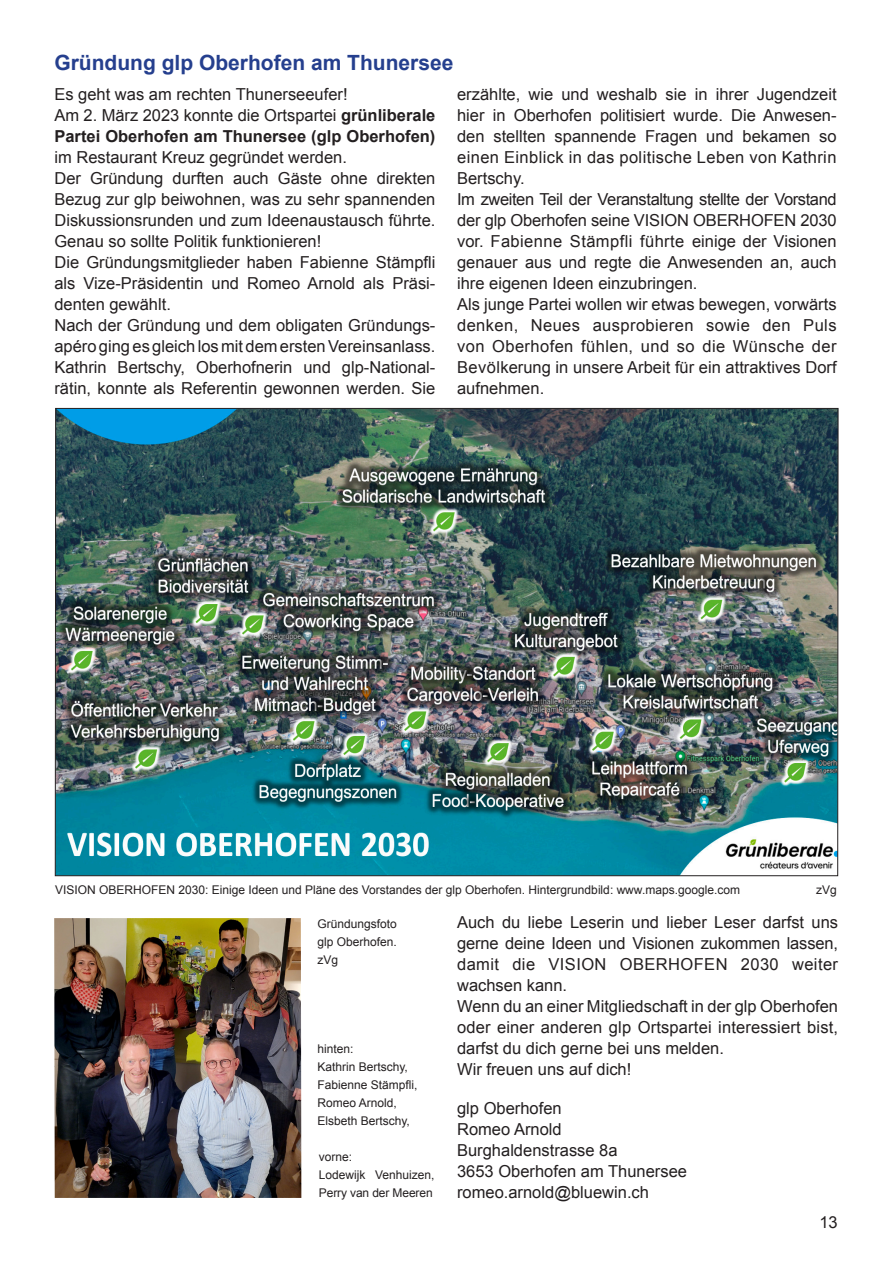
<style>
.page{position:relative;width:893px;height:1263px;background:#fff}
.page>*{position:absolute;margin:0;border:0;box-sizing:border-box;transform-origin:0 0}
.t1{font:700 21px "Arial";color:#253f8e}
.t2{font:16.5px/21px "Arial";color:#231f20}
.t3{font:12px/18px "Arial";color:#231f20}
.s1{font-weight:700}
</style>
<div class="page">
<img style="left:57px;top:410px;width:779px;height:464px">
<img style="left:54px;top:918px;width:247px;height:280px">
<p class="t1" style="left:54px;top:48px;width:401px">Gründung glp Oberhofen am Thunersee</p>
<p class="t2" style="left:54px;top:84px;width:383px">Es geht was am rechten Thunerseeufer!<br>Am 2. März 2023 konnte die Ortspartei <span class="s1">grünliberale<br>Partei Oberhofen am Thunersee (glp Oberhofen)</span></p>
<p class="t2" style="left:54px;top:147px;width:383px">im Restaurant Kreuz gegründet werden.<br>Der Gründung durften auch Gäste ohne direkten Bezug zur glp beiwohnen, was zu sehr spannenden Diskussionsrunden und zum Ideenaustausch führte.<br>Genau so sollte Politik funktionieren!<br>Die Gründungsmitglieder haben Fabienne Stämpfli als Vize-Präsidentin und Romeo Arnold als Präsi&shy;denten gewählt.<br>Nach der Gründung und dem obligaten Gründungs&shy;apéro ging es gleich los mit dem ersten Vereinsanlass.<br>Kathrin Bertschy, Oberhofnerin und glp-National&shy;rätin, konnte als Referentin gewonnen werden. Sie</p>
<p class="t2" style="left:457px;top:84px;width:381px">erzählte, wie und weshalb sie in ihrer Jugendzeit hier in Oberhofen politisiert wurde. Die Anwesen&shy;den stellten spannende Fragen und bekamen so einen Einblick in das politische Leben von Kathrin Bertschy.<br>Im zweiten Teil der Veranstaltung stellte der Vorstand der glp Oberhofen seine VISION OBERHOFEN 2030 vor. Fabienne Stämpfli führte einige der Visionen genauer aus und regte die Anwesenden an, auch ihre eigenen Ideen einzubringen.<br>Als junge Partei wollen wir etwas bewegen, vorwärts denken, Neues ausprobieren sowie den Puls von Oberhofen fühlen, und so die Wünsche der Bevölkerung in unsere Arbeit für ein attraktives Dorf aufnehmen.</p>
<p class="t3" style="left:55px;top:881px;width:686px">VISION OBERHOFEN 2030: Einige Ideen und Pläne des Vorstandes der glp Oberhofen. Hintergrundbild: www.maps.google.com</p>
<p class="t3" style="left:816px;top:881px;width:22px">zVg</p>
<p class="t3" style="left:317px;top:915px;width:81px;text-align:justify">Gründungsfoto glp Oberhofen. zVg</p>
<p class="t2" style="left:457px;top:912px;width:382px">Auch du liebe Leserin und lieber Leser darfst uns gerne deine Ideen und Visionen zukommen lassen, damit die VISION OBERHOFEN 2030 weiter wachsen kann.<br>Wenn du an einer Mitgliedschaft in der glp Oberhofen oder einer anderen glp Ortspartei interessiert bist, darfst du dich gerne bei uns melden.<br>Wir freuen uns auf dich!</p>
<p class="t2" style="left:457px;top:1098px;width:231px">glp Oberhofen<br>Romeo Arnold<br>Burghaldenstrasse 8a<br>3653 Oberhofen am Thunersee romeo.arnold@bluewin.ch</p>
<p class="t3" style="left:317px;top:1040px;width:102px">hinten:<br>Kathrin Bertschy,<br>Fabienne Stämpfli,<br>Romeo Arnold,<br>Elsbeth Bertschy,</p>
<p class="t3" style="left:319px;top:1148px;width:117px">vorne:<br>Lodewijk Venhuizen,<br>Perry van der Meeren</p>
<p class="t2" style="left:819px;top:1212px;width:20px">13</p>
</div>
